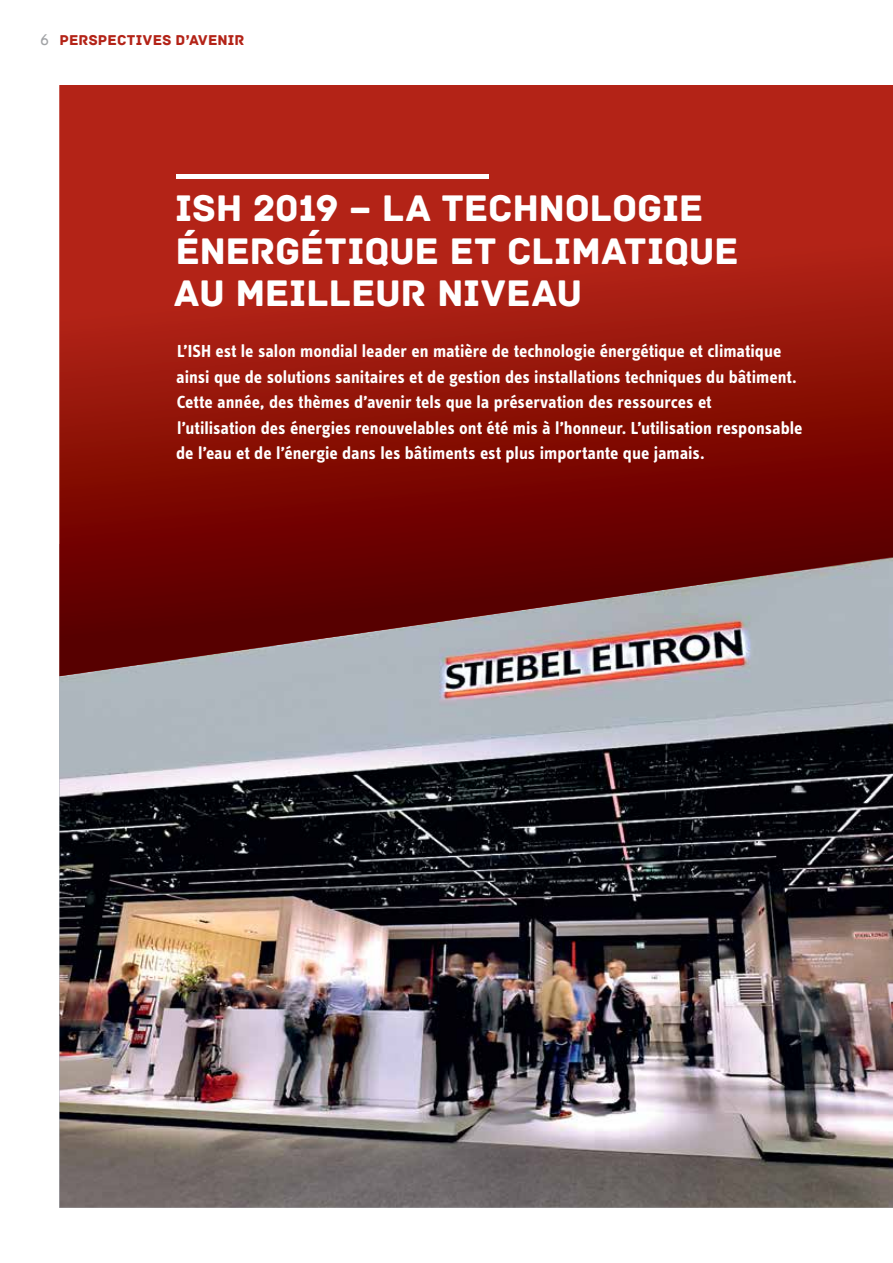
<style>
.page{position:relative;width:893px;height:1263px;background:#fff}
.page>*{position:absolute;margin:0;border:0;box-sizing:border-box;transform-origin:0 0}
.t1{font:39px/42.5px "Archive";letter-spacing:-.01em;color:#fff}
.t2{font:700 18px/25.5px "STE Info Text";color:#fff}
.t3{font:15px "Archive";letter-spacing:.01em;color:#b32317}
.s1{font-family:"F2 FOCR Bczyk Com";font-size:14.7px;color:#a1a3a6}
</style>
<div class="page">
<img style="left:60px;top:676px;width:833px;height:532px">
<img style="left:60px;top:85px;width:833px;height:591px">
<div style="left:176px;top:174px;width:313px;height:5px;background:#fff"></div>
<p class="t3" style="left:41px;top:31px;width:205px"><span class="s1">6</span> PERSPECTIVES D’AVENIR</p>
<h1 class="t1" style="left:174px;top:187px;width:566px">ISH 2019 – LA TECHNOLOGIE<br>ÉNERGÉTIQUE ET CLIMATIQUE<br>AU MEILLEUR NIVEAU</h1>
<p class="t2" style="left:176px;top:338px;width:628px">L’ISH est le salon mondial leader en matière de technologie énergétique et climatique ainsi que de solutions sanitaires et de gestion des installations techniques du bâtiment.<br>Cette année, des thèmes d’avenir tels que la préservation des ressources et<br>l’utilisation des énergies renouvelables ont été mis à l’honneur. L’utilisation responsable de l’eau et de l’énergie dans les bâtiments est plus importante que jamais.</p>
</div>
